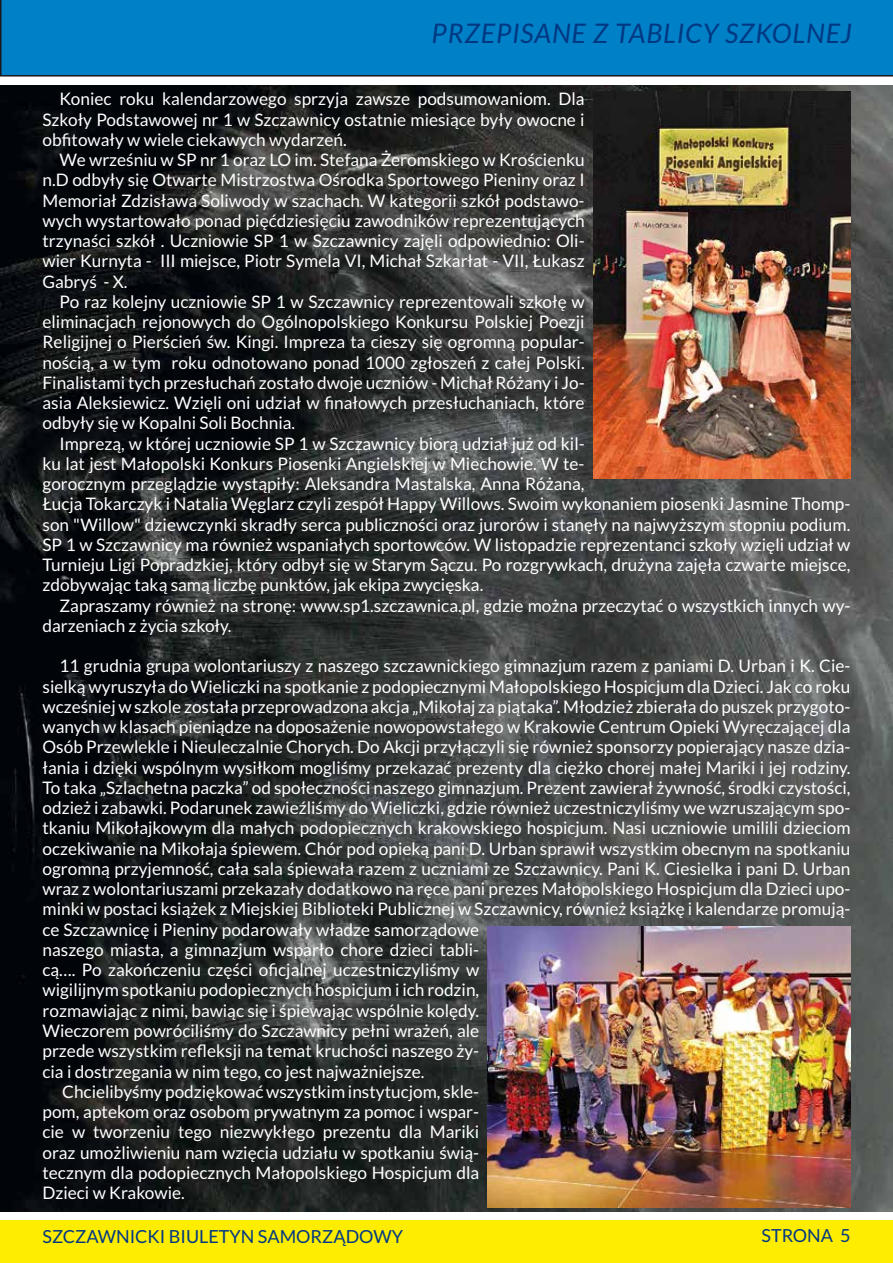
<style>
.page{position:relative;width:893px;height:1263px;background:#fff}
.page>*{position:absolute;margin:0;border:0;box-sizing:border-box;transform-origin:0 0}
.t1{font:italic 27px "Lato";letter-spacing:.03em;color:#003882}
.t2{font:18px "Lato";color:#003882}
.t3{font:17.25px/20.2px "Lato";color:#fff;text-align:justify}
</style>
<div class="page">
<div style="left:0;top:1220px;width:893px;height:43px;background:#ffed00"></div>
<img style="left:0;top:85px;width:893px;height:1127px">
<div style="left:0;top:0;width:893px;height:77px;background:#0081c7"></div>
<img style="left:593px;top:91px;width:257px;height:388px">
<img style="left:488px;top:927px;width:362px;height:281px">
<h1 class="t1" style="left:432px;top:18px;width:422px">PRZEPISANE Z TABLICY SZKOLNEJ</h1>
<p class="t3" style="left:43px;top:89px;width:544px;text-indent:17px">Koniec roku kalendarzowego sprzyja zawsze podsumowaniom. Dla Szkoły Podstawowej nr 1 w Szczawnicy ostatnie miesiące były owocne i obfitowały w wiele ciekawych wydarzeń.</p>
<p class="t3" style="left:43px;top:150px;width:544px;text-indent:17px">We wrześniu w SP nr 1 oraz LO im. Stefana Żeromskiego w Krościenku n.D odbyły się Otwarte Mistrzostwa Ośrodka Sportowego Pieniny oraz I Memoriał Zdzisława Soliwody w szachach. W kategorii szkół podstawo&shy;wych wystartowało ponad pięćdziesięciu zawodników reprezentujących trzynaści szkół . Uczniowie SP 1 w Szczawnicy zajęli odpowiednio: Oli&shy;wier Kurnyta - III miejsce, Piotr Symela VI, Michał Szkarłat - VII, Łukasz Gabryś - X.</p>
<p class="t3" style="left:43px;top:291px;width:544px;text-indent:17px">Po raz kolejny uczniowie SP 1 w Szczawnicy reprezentowali szkołę w eliminacjach rejonowych do Ogólnopolskiego Konkursu Polskiej Poezji Religijnej o Pierścień św. Kingi. Impreza ta cieszy się ogromną popular&shy;nością, a w tym roku odnotowano ponad 1000 zgłoszeń z całej Polski.<br>Finalistami tych przesłuchań zostało dwoje uczniów - Michał Różany i Jo&shy;asia Aleksiewicz. Wzięli oni udział w finałowych przesłuchaniach, które odbyły się w Kopalni Soli Bochnia.</p>
<p class="t3" style="left:43px;top:433px;width:809px;text-align:left;text-indent:17px">Imprezą, w której uczniowie SP 1 w Szczawnicy biorą udział już od kil-<br>ku lat jest Małopolski Konkurs Piosenki Angielskiej w Miechowie. W te-<br>gorocznym przeglądzie wystąpiły: Aleksandra Mastalska, Anna Różana,<br>Łucja Tokarczyk i Natalia Węglarz czyli zespół Happy Willows. Swoim wykonaniem piosenki Jasmine Thomp&shy;son "Willow" dziewczynki skradły serca publiczności oraz jurorów i stanęły na najwyższym stopniu podium.<br>SP 1 w Szczawnicy ma również wspaniałych sportowców. W listopadzie reprezentanci szkoły wzięli udział w Turnieju Ligi Popradzkiej, który odbył się w Starym Sączu. Po rozgrywkach, drużyna zajęła czwarte miejsce, zdobywając taką samą liczbę punktów, jak ekipa zwycięska.</p>
<p class="t3" style="left:43px;top:595px;width:809px;text-indent:17px">Zapraszamy również na stronę: www.sp1.szczawnica.pl, gdzie można przeczytać o wszystkich innych wy&shy;darzeniach z życia szkoły.</p>
<p class="t3" style="left:60px;top:656px;width:792px">11 grudnia grupa wolontariuszy z naszego szczawnickiego gimnazjum razem z paniami D. Urban i K. Cie-</p>
<p class="t3" style="left:43px;top:676px;width:809px">sielką wyruszyła do Wieliczki na spotkanie z podopiecznymi Małopolskiego Hospicjum dla Dzieci. Jak co roku</p>
<p class="t3" style="left:43px;top:696px;width:809px">wcześniej w szkole została przeprowadzona akcja „Mikołaj za piątaka”. Młodzież zbierała do puszek przygoto-</p>
<p class="t3" style="left:43px;top:717px;width:809px">wanych w klasach pieniądze na doposażenie nowopowstałego w Krakowie Centrum Opieki Wyręczającej dla</p>
<p class="t3" style="left:43px;top:737px;width:809px">Osób Przewlekle i Nieuleczalnie Chorych. Do Akcji przyłączyli się również sponsorzy popierający nasze dzia-</p>
<p class="t3" style="left:43px;top:757px;width:809px">łania i dzięki wspólnym wysiłkom mogliśmy przekazać prezenty dla ciężko chorej małej Mariki i jej rodziny.</p>
<p class="t3" style="left:43px;top:777px;width:809px">To taka „Szlachetna paczka” od społeczności naszego gimnazjum. Prezent zawierał żywność, środki czystości,</p>
<p class="t3" style="left:43px;top:798px;width:809px">odzież i zabawki. Podarunek zawieźliśmy do Wieliczki, gdzie również uczestniczyliśmy we wzruszającym spo-</p>
<p class="t3" style="left:43px;top:818px;width:809px">tkaniu Mikołajkowym dla małych podopiecznych krakowskiego hospicjum. Nasi uczniowie umilili dzieciom</p>
<p class="t3" style="left:43px;top:838px;width:809px">oczekiwanie na Mikołaja śpiewem. Chór pod opieką pani D. Urban sprawił wszystkim obecnym na spotkaniu</p>
<p class="t3" style="left:43px;top:858px;width:809px">ogromną przyjemność, cała sala śpiewała razem z uczniami ze Szczawnicy. Pani K. Ciesielka i pani D. Urban</p>
<p class="t3" style="left:43px;top:879px;width:809px">wraz z wolontariuszami przekazały dodatkowo na ręce pani prezes Małopolskiego Hospicjum dla Dzieci upo-</p>
<p class="t3" style="left:43px;top:899px;width:809px">minki w postaci książek z Miejskiej Biblioteki Publicznej w Szczawnicy, również książkę i kalendarze promują-</p>
<p class="t3" style="left:43px;top:919px;width:438px">ce Szczawnicę i Pieniny podarowały władze samorządowe</p>
<p class="t3" style="left:43px;top:939px;width:438px">naszego miasta, a gimnazjum wsparło chore dzieci tabli-</p>
<p class="t3" style="left:43px;top:960px;width:438px">cą…. Po zakończeniu części oficjalnej uczestniczyliśmy w</p>
<p class="t3" style="left:43px;top:980px;width:438px">wigilijnym spotkaniu podopiecznych hospicjum i ich rodzin,</p>
<p class="t3" style="left:43px;top:1000px;width:438px">rozmawiając z nimi, bawiąc się i śpiewając wspólnie kolędy.</p>
<p class="t3" style="left:43px;top:1020px;width:438px">Wieczorem powróciliśmy do Szczawnicy pełni wrażeń, ale</p>
<p class="t3" style="left:43px;top:1041px;width:438px">przede wszystkim refleksji na temat kruchości naszego ży-</p>
<p class="t3" style="left:43px;top:1061px;width:383px">cia i dostrzegania w nim tego, co jest najważniejsze.</p>
<p class="t3" style="left:62px;top:1081px;width:418px">Chcielibyśmy podziękować wszystkim instytucjom, skle-</p>
<p class="t3" style="left:43px;top:1101px;width:438px">pom, aptekom oraz osobom prywatnym za pomoc i wspar-</p>
<p class="t3" style="left:43px;top:1122px;width:438px">cie w tworzeniu tego niezwykłego prezentu dla Mariki</p>
<p class="t3" style="left:43px;top:1142px;width:438px">oraz umożliwieniu nam wzięcia udziału w spotkaniu świą-</p>
<p class="t3" style="left:43px;top:1162px;width:438px">tecznym dla podopiecznych Małopolskiego Hospicjum dla</p>
<p class="t3" style="left:43px;top:1182px;width:144px">Dzieci w Krakowie.</p>
<p class="t2" style="left:43px;top:1226px;width:362px">SZCZAWNICKI BIULETYN SAMORZĄDOWY</p>
<p class="t2" style="left:761px;top:1225px;width:90px">STRONA 5</p>
</div>
